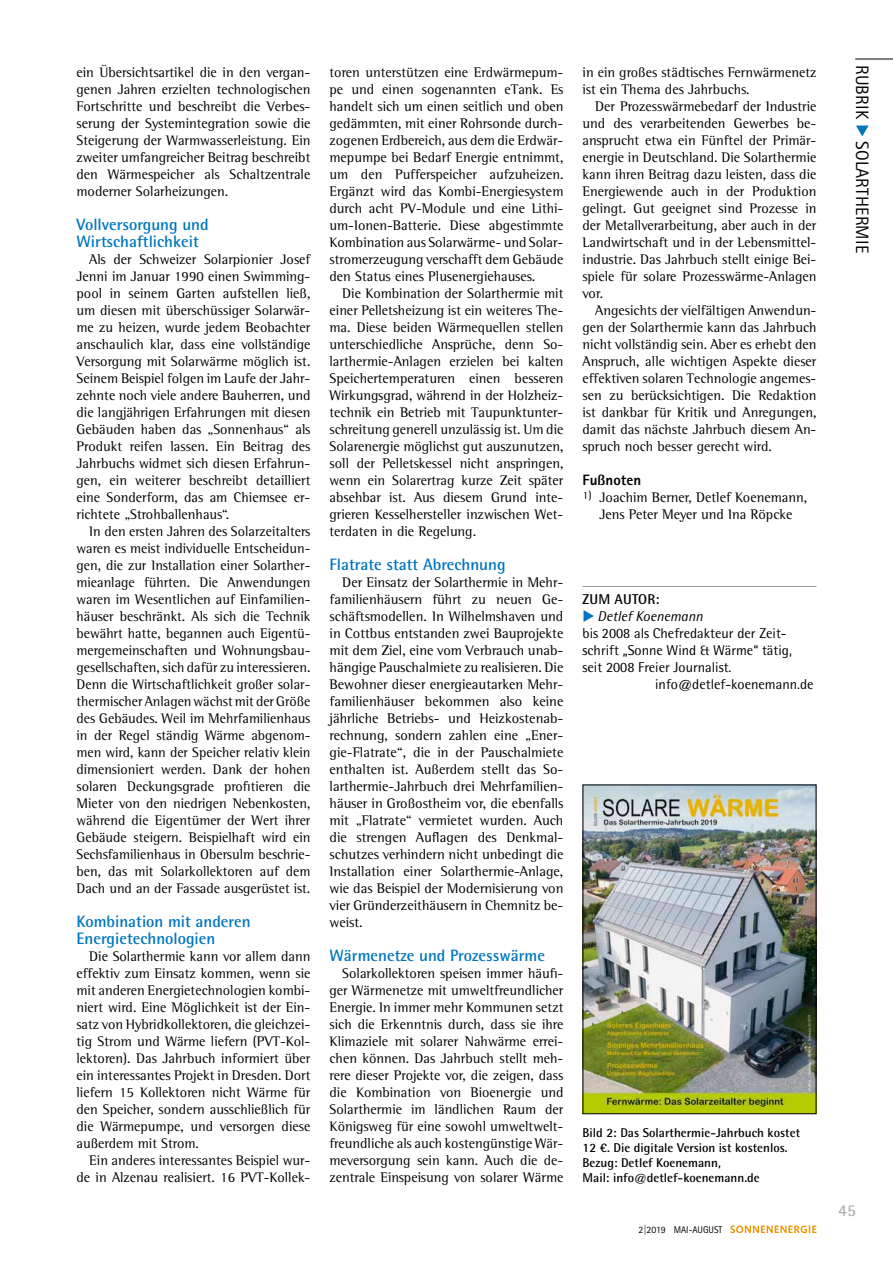
<style>
.page{position:relative;width:893px;height:1263px;background:#fff}
.page>*{position:absolute;margin:0;border:0;box-sizing:border-box;transform-origin:0 0}
.t1{font:18px "Rotis Sans Serif Std";letter-spacing:.01em;color:#000}
.t2{font:700 16.5px/17px "Rotis Semi Sans Std";color:#0076bd}
.t3{font:700 16.5px "Rotis Semi Sans Std";color:#b1b3b4}
.t4{font:800 15px "Rotis Sans Serif Std";color:#000}
.t5{font:14.25px/17px "Rotis Semi Serif Std";color:#000;text-align:justify}
.t6{font:14.25px "Rotis Semi Sans Std";color:#000}
.t7{font:italic 14.25px "Rotis Semi Sans Std";color:#000}
.t8{font:700 14.25px "Rotis Semi Sans Std";letter-spacing:.01em;color:#000}
.t9{font:700 12.75px/15px "Rotis Semi Sans Std";color:#000}
.t10{font:9.75px "Rotis Sans Serif Std";color:#000}
.s1{color:#0076bd}
.s2{color:#f29400}
</style>
<div class="page">
<svg style="left:730px;top:1225px;width:86px;height:8px"></svg>
<hr style="left:855px;top:59px;width:38px;height:1px;background:#000">
<hr style="left:583px;top:586px;width:233px;height:1px;background:#9c9d9f">
<svg style="left:856px;top:125px;width:13px;height:12px"></svg>
<img style="left:585px;top:786px;width:229px;height:326px">
<div style="left:583px;top:784px;width:233px;height:330px;border:1px solid #000"></div>
<p class="t5" style="left:77px;top:63px;width:235px">ein Übersichtsartikel die in den vergan&shy;genen Jahren erzielten technologischen Fortschritte und beschreibt die Verbes&shy;serung der Systemintegration sowie die Steigerung der Warmwasserleistung. Ein zweiter umfangreicher Beitrag beschreibt den Wärmespeicher als Schaltzentrale moderner Solarheizungen.</p>
<p class="t2" style="left:77px;top:215px;width:134px">Vollversorgung und<br>Wirtschaftlichkeit</p>
<p class="t5" style="left:77px;top:250px;width:235px;text-indent:13px">Als der Schweizer Solarpionier Josef Jenni im Januar 1990 einen Swimming&shy;pool in seinem Garten aufstellen ließ, um diesen mit überschüssiger Solarwär&shy;me zu heizen, wurde jedem Beobachter anschaulich klar, dass eine vollständige Versorgung mit Solarwärme möglich ist.<br>Seinem Beispiel folgen im Laufe der Jahr&shy;zehnte noch viele andere Bauherren, und die langjährigen Erfahrungen mit diesen Gebäuden haben das „Sonnenhaus“ als Produkt reifen lassen. Ein Beitrag des Jahrbuchs widmet sich diesen Erfahrun&shy;gen, ein weiterer beschreibt detailliert eine Sonderform, das am Chiemsee er&shy;richtete „Strohballenhaus“.</p>
<p class="t5" style="left:77px;top:522px;width:235px;text-indent:13px">In den ersten Jahren des Solarzeitalters waren es meist individuelle Entscheidun&shy;gen, die zur Installation einer Solarther&shy;mieanlage führten. Die Anwendungen waren im Wesentlichen auf Einfamilien&shy;häuser beschränkt. Als sich die Technik bewährt hatte, begannen auch Eigentü&shy;mergemeinschaften und Wohnungsbau&shy;gesellschaften, sich dafür zu interessieren.<br>Denn die Wirtschaftlichkeit großer solar&shy;thermischer Anlagen wächst mit der Größe des Gebäudes. Weil im Mehrfamilienhaus in der Regel ständig Wärme abgenom&shy;men wird, kann der Speicher relativ klein dimensioniert werden. Dank der hohen solaren Deckungsgrade profitieren die Mieter von den niedrigen Nebenkosten, während die Eigentümer der Wert ihrer Gebäude steigern. Beispielhaft wird ein Sechsfamilienhaus in Obersulm beschrie&shy;ben, das mit Solarkollektoren auf dem Dach und an der Fassade ausgerüstet ist.</p>
<p class="t2" style="left:77px;top:913px;width:176px">Kombination mit anderen<br>Energietechnologien</p>
<p class="t5" style="left:77px;top:948px;width:235px;text-indent:13px">Die Solarthermie kann vor allem dann effektiv zum Einsatz kommen, wenn sie mit anderen Energietechnologien kombi&shy;niert wird. Eine Möglichkeit ist der Ein&shy;satz von Hybridkollektoren, die gleichzei&shy;tig Strom und Wärme liefern (PVT-Kol&shy;lektoren). Das Jahrbuch informiert über ein interessantes Projekt in Dresden. Dort liefern 15 Kollektoren nicht Wärme für den Speicher, sondern ausschließlich für die Wärmepumpe, und versorgen diese außerdem mit Strom.</p>
<p class="t5" style="left:77px;top:1152px;width:235px;text-align:right">Ein anderes interessantes Beispiel wur&shy;de in Alzenau realisiert. 16 PVT-Kollek-</p>
<p class="t5" style="left:330px;top:63px;width:235px">toren unterstützen eine Erdwärmepum&shy;pe und einen sogenannten eTank. Es handelt sich um einen seitlich und oben gedämmten, mit einer Rohrsonde durch&shy;zogenen Erdbereich, aus dem die Erdwär&shy;mepumpe bei Bedarf Energie entnimmt, um den Pufferspeicher aufzuheizen.<br>Ergänzt wird das Kombi-Energiesystem durch acht PV-Module und eine Lithi&shy;um-Ionen-Batterie. Diese abgestimmte Kombination aus Solarwärme- und Solar&shy;stromerzeugung verschafft dem Gebäude den Status eines Plusenergiehauses.</p>
<p class="t5" style="left:330px;top:285px;width:235px;text-indent:13px">Die Kombination der Solarthermie mit einer Pelletsheizung ist ein weiteres The&shy;ma. Diese beiden Wärmequellen stellen unterschiedliche Ansprüche, denn So&shy;larthermie-Anlagen erzielen bei kalten Speichertemperaturen einen besseren Wirkungsgrad, während in der Holzheiz&shy;technik ein Betrieb mit Taupunktunter&shy;schreitung generell unzulässig ist. Um die Solarenergie möglichst gut auszunutzen, soll der Pelletskessel nicht anspringen, wenn ein Solarertrag kurze Zeit später absehbar ist. Aus diesem Grund inte&shy;grieren Kesselhersteller inzwischen Wet&shy;terdaten in die Regelung.</p>
<p class="t2" style="left:330px;top:555px;width:178px">Flatrate statt Abrechnung</p>
<p class="t5" style="left:330px;top:573px;width:235px;text-indent:13px">Der Einsatz der Solarthermie in Mehr&shy;familienhäusern führt zu neuen Ge&shy;schäftsmodellen. In Wilhelmshaven und in Cottbus entstanden zwei Bauprojekte mit dem Ziel, eine vom Verbrauch unab&shy;hängige Pauschalmiete zu realisieren. Die Bewohner dieser energieautarken Mehr&shy;familienhäuser bekommen also keine jährliche Betriebs- und Heizkostenab&shy;rechnung, sondern zahlen eine „Ener&shy;gie-Flatrate“, die in der Pauschalmiete enthalten ist. Außerdem stellt das So&shy;larthermie-Jahrbuch drei Mehrfamilien&shy;häuser in Großostheim vor, die ebenfalls mit „Flatrate“ vermietet wurden. Auch die strengen Auflagen des Denkmal&shy;schutzes verhindern nicht unbedingt die Installation einer Solarthermie-Anlage, wie das Beispiel der Modernisierung von vier Gründerzeithäusern in Chemnitz be&shy;weist.</p>
<p class="t2" style="left:330px;top:947px;width:217px">Wärmenetze und Prozesswärme</p>
<p class="t5" style="left:330px;top:965px;width:235px;text-indent:13px">Solarkollektoren speisen immer häufi&shy;ger Wärmenetze mit umweltfreundlicher Energie. In immer mehr Kommunen setzt sich die Erkenntnis durch, dass sie ihre Klimaziele mit solarer Nahwärme errei&shy;chen können. Das Jahrbuch stellt meh&shy;rere dieser Projekte vor, die zeigen, dass die Kombination von Bioenergie und Solarthermie im ländlichen Raum der Königsweg für eine sowohl umweltwelt&shy;freundliche als auch kostengünstige Wär&shy;meversorgung sein kann. Auch die de&shy;zentrale Einspeisung von solarer Wärme</p>
<p class="t5" style="left:583px;top:63px;width:235px">in ein großes städtisches Fernwärmenetz ist ein Thema des Jahrbuchs.</p>
<p class="t5" style="left:583px;top:97px;width:235px;text-indent:13px">Der Prozesswärmebedarf der Industrie und des verarbeitenden Gewerbes be&shy;ansprucht etwa ein Fünftel der Primär&shy;energie in Deutschland. Die Solarthermie kann ihren Beitrag dazu leisten, dass die Energiewende auch in der Produktion gelingt. Gut geeignet sind Prozesse in der Metallverarbeitung, aber auch in der Landwirtschaft und in der Lebensmittel&shy;industrie. Das Jahrbuch stellt einige Bei&shy;spiele für solare Prozesswärme-Anlagen vor.</p>
<p class="t5" style="left:583px;top:301px;width:235px;text-indent:13px">Angesichts der vielfältigen Anwendun&shy;gen der Solarthermie kann das Jahrbuch nicht vollständig sein. Aber es erhebt den Anspruch, alle wichtigen Aspekte dieser effektiven solaren Technologie angemes&shy;sen zu berücksichtigen. Die Redaktion ist dankbar für Kritik und Anregungen, damit das nächste Jahrbuch diesem An&shy;spruch noch besser gerecht wird.</p>
<p class="t4" style="left:583px;top:470px;width:60px">Fußnoten</p>
<p class="t5" style="left:583px;top:488px;width:226px;text-align:center"><sup>1)</sup> Joachim Berner, Detlef Koenemann,<br>Jens Peter Meyer und Ina Röpcke</p>
<p class="t8" style="left:583px;top:590px;width:78px">ZUM AUTOR:</p>
<p class="t7" style="left:583px;top:607px;width:122px"><span class="s1">◆</span> Detlef Koenemann</p>
<p class="t6" style="left:583px;top:625px;width:206px">bis 2008 als Chefredakteur der Zeit-</p>
<p class="t6" style="left:583px;top:642px;width:211px">schrift „Sonne Wind &amp; Wärme“ tätig,</p>
<p class="t6" style="left:583px;top:659px;width:150px">seit 2008 Freier Journalist.</p>
<p class="t6" style="left:655px;top:676px;width:160px">info@detlef-koenemann.de</p>
<p class="t9" style="left:583px;top:1125px;width:219px">Bild 2: Das Solarthermie-Jahrbuch kostet 12 €. Die digitale Version ist kostenlos.<br>Bezug: Detlef Koenemann,<br>Mail: info@detlef-koenemann.de</p>
<p class="t10" style="left:638px;top:1223px;width:85px">2|2019 MAI-AUGUST</p>
<p class="t1" style="left:873px;top:65px;width:190px;rotate:90deg">RUBRIK <span class="s2">◆</span> SOLARTHERMIE</p>
<p class="t3" style="left:838px;top:1200px;width:19px">45</p>
</div>
